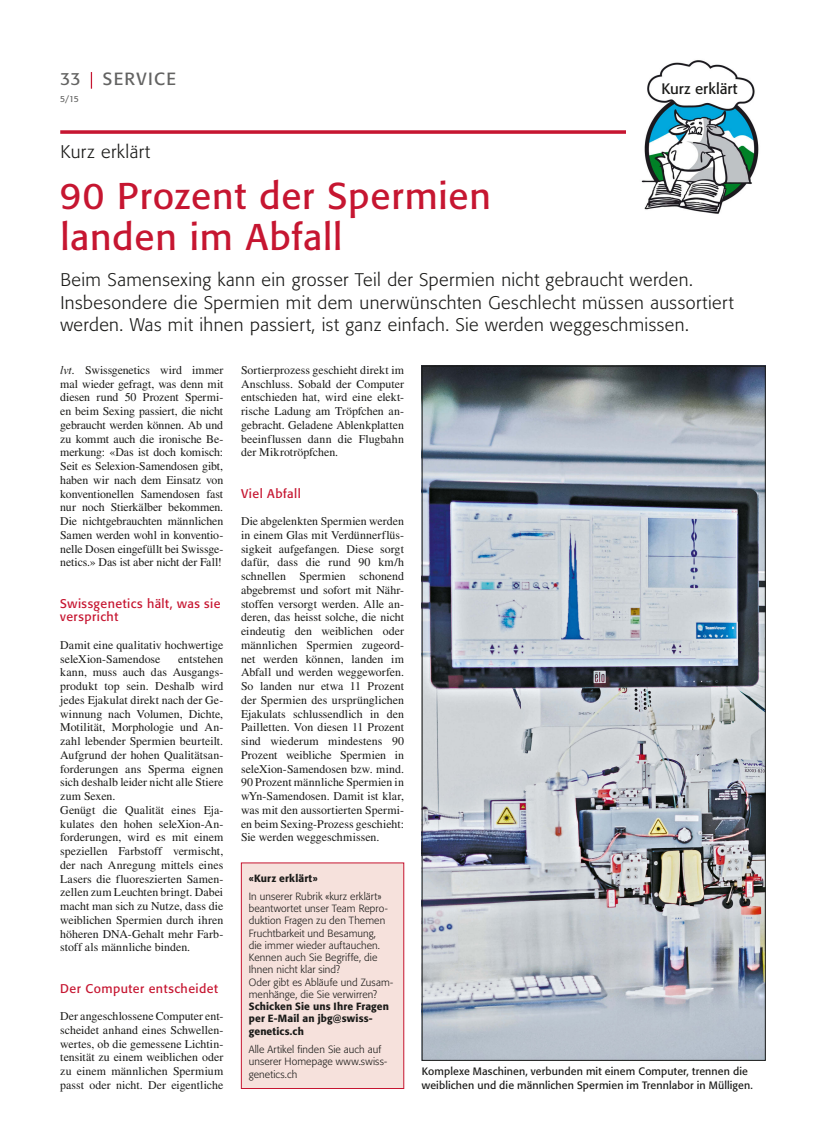
<style>
.page{position:relative;width:833px;height:1134px;background:#fff}
.page>*{position:absolute;margin:0;border:0;box-sizing:border-box;transform-origin:0 0}
.t1{font:36.88px/41.2px "Formata";letter-spacing:.02em;color:#c61631}
.t2{font:300 18.12px/22.5px "Formata";letter-spacing:.025em;color:#1a1a18}
.t3{font:17.5px "Formata";letter-spacing:.08em;color:#636362}
.t4{font:15px "Formata";color:#1a1a18}
.t5{font:12.5px/13.8px "Formata";letter-spacing:.04em;color:#c61631}
.t6{font:11.88px/13.8px "Times LT Std";color:#1a1a18;text-align:justify}
.t7{font:10.62px/13.8px "Formata";letter-spacing:.01em;color:#1a1a18}
.t8{font:300 10.38px/12.2px "Formata";letter-spacing:.01em;color:#1a1a18}
.t9{font:500 10.38px/12.2px "Formata";letter-spacing:.015em;color:#1a1a18}
.t10{font:8.75px "Formata";color:#636362}
.s1{font-style:italic}
</style>
<div class="page">
<svg style="left:91px;top:72px;width:1px;height:17px"></svg>
<svg style="left:60px;top:130px;width:566px;height:4px"></svg>
<img style="left:641px;top:60px;width:118px;height:154px">
<div style="left:241px;top:863px;width:163px;height:225px;background:#f6e1dc"></div>
<div style="left:241px;top:863px;width:163px;height:226px;border:1px solid #c61631"></div>
<img style="left:424px;top:368px;width:339px;height:691px">
<h3 class="t3" style="left:60px;top:68px;width:22px">33</h3>
<h3 class="t3" style="left:103px;top:68px;width:75px">SERVICE</h3>
<p class="t10" style="left:60px;top:94px;width:20px">5/15</p>
<p class="t4" style="left:661px;top:80px;width:78px">Kurz erklärt</p>
<h2 class="t2" style="left:60px;top:140px;width:91px">Kurz erklärt</h2>
<h1 class="t1" style="left:60px;top:175px;width:432px">90 Prozent der Spermien landen im Abfall</h1>
<p class="t2" style="left:60px;top:269px;width:675px">Beim Samensexing kann ein grosser Teil der Spermien nicht gebraucht werden.<br>Insbesondere die Spermien mit dem unerwünschten Geschlecht müssen aussortiert werden. Was mit ihnen passiert, ist ganz einfach. Sie werden weggeschmissen.</p>
<p class="t6" style="left:60px;top:363px;width:165px"><span class="s1">lvt.</span> Swissgenetics wird immer mal wieder gefragt, was denn mit diesen rund 50 Prozent Spermi&shy;en beim Sexing passiert, die nicht gebraucht werden können. Ab und zu kommt auch die ironische Be&shy;merkung: «Das ist doch komisch:<br>Seit es Selexion-Samendosen gibt, haben wir nach dem Einsatz von konventionellen Samendosen fast nur noch Stierkälber bekommen.<br>Die nichtgebrauchten männlichen Samen werden wohl in konventio&shy;nelle Dosen eingefüllt bei Swissge&shy;netics.» Das ist aber nicht der Fall!</p>
<p class="t5" style="left:60px;top:596px;width:162px">Swissgenetics hält, was sie verspricht</p>
<p class="t6" style="left:60px;top:638px;width:164px">Damit eine qualitativ hochwertige seleXion-Samendose</p>
<p class="t6" style="left:60px;top:652px;width:165px;text-align:left;text-indent:118px">entstehen kann, muss auch das Ausgangs&shy;produkt top sein. Deshalb wird jedes Ejakulat direkt nach der Ge&shy;winnung nach Volumen, Dichte,<br>Motilität, Morphologie und An&shy;zahl lebender Spermien beurteilt.<br>Aufgrund der hohen Qualitätsan&shy;forderungen ans Sperma eignen sich deshalb leider nicht alle Stiere zum Sexen.<br>Genügt die Qualität eines Eja&shy;kulates den hohen seleXion-An&shy;forderungen, wird es mit einem speziellen Farbstoff vermischt, der nach Anregung mittels eines<br>Lasers die fluoreszierten Samen&shy;zellen zum Leuchten bringt. Dabei macht man sich zu Nutze, dass die weiblichen Spermien durch ihren höheren DNA-Gehalt mehr Farb&shy;stoff als männliche binden.</p>
<p class="t5" style="left:60px;top:981px;width:159px">Der Computer entscheidet</p>
<p class="t6" style="left:60px;top:1009px;width:164px">Der angeschlossene Computer ent&shy;scheidet anhand eines Schwellen&shy;wertes, ob die gemessene Lichtin&shy;tensität zu einem weiblichen oder zu einem männlichen Spermium passt oder nicht. Der eigentliche</p>
<p class="t6" style="left:241px;top:363px;width:165px">Sortierprozess geschieht direkt im Anschluss. Sobald der Computer entschieden hat, wird eine elekt&shy;rische Ladung am Tröpfchen an&shy;gebracht. Geladene Ablenkplatten beeinflussen dann die Flugbahn der Mikrotröpfchen.</p>
<p class="t5" style="left:241px;top:486px;width:61px">Viel Abfall</p>
<p class="t6" style="left:241px;top:514px;width:165px">Die abgelenkten Spermien werden in einem Glas mit Verdünnerflüs&shy;sigkeit aufgefangen. Diese sorgt dafür, dass die rund 90 km/h schnellen Spermien schonend abgebremst und sofort mit Nähr&shy;stoffen versorgt werden. Alle an&shy;deren, das heisst solche, die nicht eindeutig den weiblichen oder männlichen Spermien zugeord&shy;net werden können, landen im Abfall und werden weggeworfen.<br>So landen nur etwa 11 Prozent der Spermien des ursprünglichen Ejakulats schlussendlich in den Pailletten. Von diesen 11 Prozent sind wiederum mindestens 90<br>Prozent weibliche Spermien in seleXion-Samendosen bzw. mind.<br>90 Prozent männliche Spermien in wYn-Samendosen. Damit ist klar, was mit den aussortierten Spermi&shy;en beim Sexing-Prozess geschieht:<br>Sie werden weggeschmissen.</p>
<p class="t9" style="left:249px;top:872px;width:71px">«Kurz erklärt»</p>
<p class="t8" style="left:249px;top:890px;width:146px">In unserer Rubrik «kurz erklärt» beantwortet unser Team Repro&shy;duktion Fragen zu den Themen<br>Fruchtbarkeit und Besamung,<br>die immer wieder auftauchen.<br>Kennen auch Sie Begriffe, die<br>Ihnen nicht klar sind?<br>Oder gibt es Abläufe und Zusam&shy;menhänge, die Sie verwirren?</p>
<p class="t9" style="left:249px;top:1000px;width:142px">Schicken Sie uns Ihre Fragen per E-Mail an jbg@swiss&shy;genetics.ch</p>
<p class="t8" style="left:249px;top:1043px;width:140px">Alle Artikel finden Sie auch auf unserer Homepage www.swiss&shy;genetics.ch</p>
<p class="t7" style="left:422px;top:1064px;width:333px">Komplexe Maschinen, verbunden mit einem Computer, trennen die weiblichen und die männlichen Spermien im Trennlabor in Mülligen.</p>
</div>
